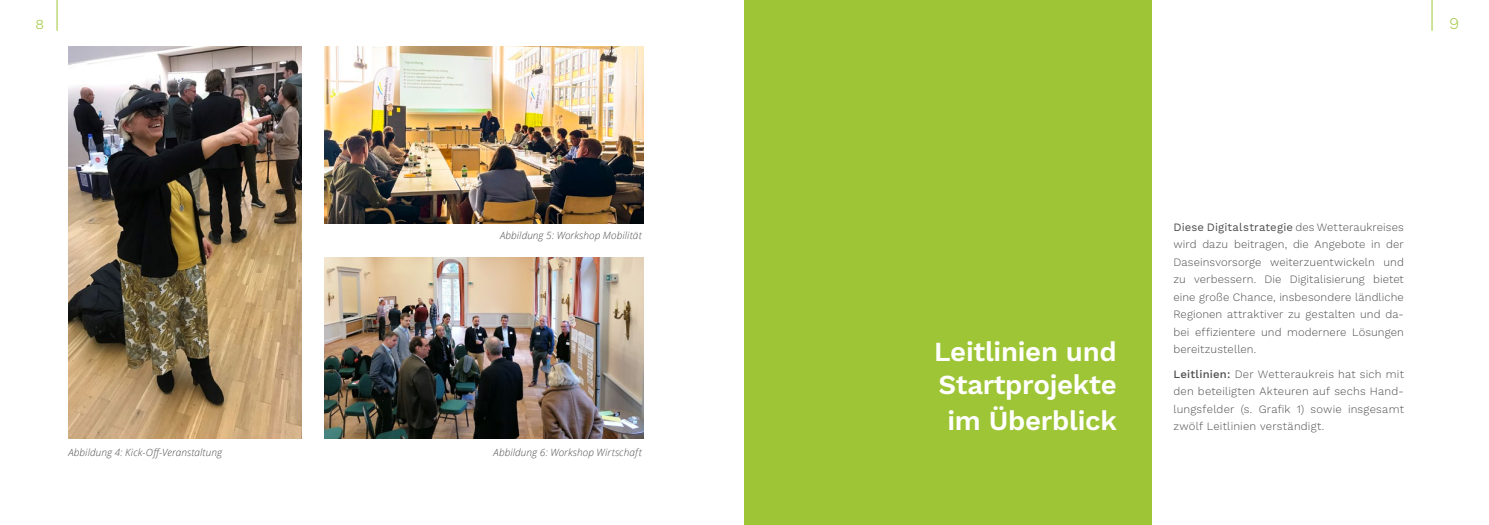
<style>
.page{position:relative;width:1489px;height:525px;background:#fff}
.page>*{position:absolute;margin:0;border:0;box-sizing:border-box;transform-origin:0 0}
.t1{font:600 27.5px/33px "Work Sans";letter-spacing:-.01em;color:#fff}
.t2{font:300 16.25px "Work Sans";color:#9ec536}
.t3{font:300 11.25px/17.5px "Work Sans";letter-spacing:.015em;color:#4b4c4d;text-align:justify}
.t4{font:italic 300 10px "Open Sans";letter-spacing:.01em;color:#4b4c4d}
.s1{font-weight:400}
.s2{font-weight:500}
</style>
<div class="page">
<hr style="left:57px;top:0;width:1px;height:31px;background:#9ec536">
<hr style="left:1431px;top:0;width:1px;height:31px;background:#9ec536">
<div style="left:744px;top:0;width:408px;height:524px;background:#9ec536"></div>
<img style="left:68px;top:46px;width:234px;height:392px">
<img style="left:324px;top:46px;width:319px;height:177px">
<img style="left:324px;top:257px;width:319px;height:181px">
<h2 class="t2" style="left:35px;top:14px;width:10px">8</h2>
<h2 class="t2" style="left:1449px;top:14px;width:11px">9</h2>
<p class="t4" style="left:500px;top:229px;width:143px">Abbildung 5: Workshop Mobilität</p>
<p class="t4" style="left:68px;top:445px;width:155px">Abbildung 4: Kick-Off-Veranstaltung</p>
<p class="t4" style="left:493px;top:445px;width:149px">Abbildung 6: Workshop Wirtschaft</p>
<h1 class="t1" style="left:934px;top:336px;width:184px">Leitlinien und<br>Startprojekte</h1>
<h1 class="t1" style="left:947px;top:405px;width:171px">im Überblick</h1>
<p class="t3" style="left:1173px;top:218px;width:232px"><span class="s1">Diese Digitalstrategie</span> des Wetteraukreises wird dazu beitragen, die Angebote in der Daseinsvorsorge weiterzuentwickeln und zu verbessern. Die Digitalisierung bietet eine große Chance, insbesondere ländliche Regionen attraktiver zu gestalten und da&shy;bei effizientere und modernere Lösungen bereitzustellen.</p>
<p class="t3" style="left:1173px;top:365px;width:232px"><span class="s2">Leitlinien:</span> Der Wetteraukreis hat sich mit den beteiligten Akteuren auf sechs Hand&shy;lungsfelder (s. Grafik 1) sowie insgesamt zwölf Leitlinien verständigt.</p>
</div>
